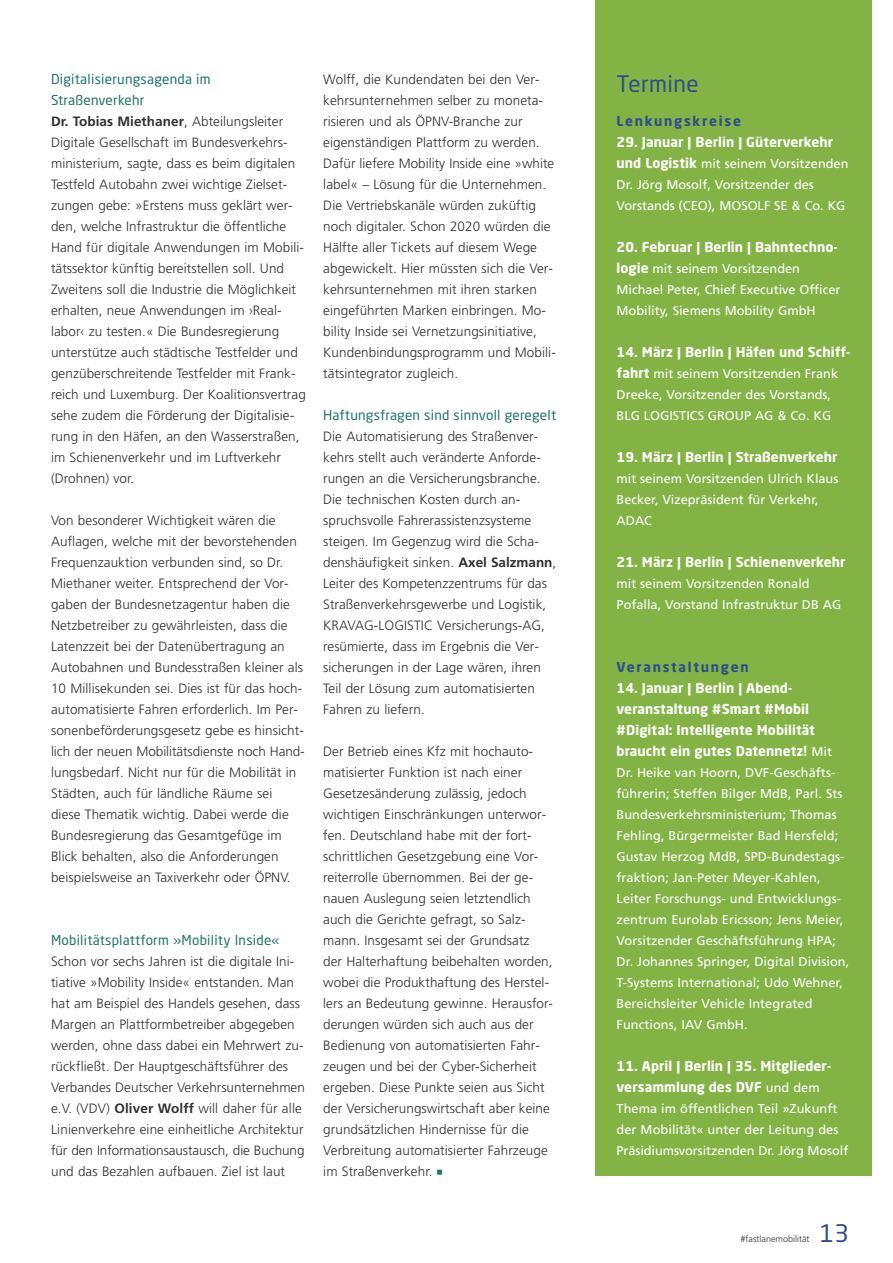
<style>
.page{position:relative;width:893px;height:1263px;background:#fff}
.page>*{position:absolute;margin:0;border:0;box-sizing:border-box;transform-origin:0 0}
.t1{font:24px "Neo Sans Pro";color:#304e8d}
.t2{font:22.5px "Neo Sans Pro";letter-spacing:.02em;color:#304e8d}
.t3{font:300 13.5px/21px "Frutiger";letter-spacing:.005em;color:#2f2f2e}
.t4{font:700 13.5px/21px "Neo Sans Pro";letter-spacing:.005em;color:#fff}
.t5{font:13.5px/21px "Neo Sans Pro";letter-spacing:.02em;color:#20756b}
.t6{font:700 13.5px "Neo Sans Pro";letter-spacing:.13em;color:#304e8d}
.t7{font:12.75px/21px "Frutiger";letter-spacing:.005em;color:#fff}
.t8{font:300 9px "Frutiger";color:#2f2f2e}
.s1{font-weight:700}
.s2{font-family:"Apple SD Gothic Neo";font-weight:800;font-size:7.5px;color:#20756b}
.s3{font-family:"Neo Sans Pro";font-weight:700;font-size:13.5px}
.s4{font-family:"Frutiger";font-weight:400;font-size:12.75px}
</style>
<div class="page">
<div style="left:595px;top:0;width:277px;height:1176px;background:#83b345"></div>
<p class="t5" style="left:51px;top:70px;width:161px">Digitalisierungsagenda im<br>Straßenverkehr</p>
<p class="t3" style="left:51px;top:112px;width:256px"><span class="s1">Dr. Tobias Miethaner</span>, Abteilungsleiter Digitale Gesellschaft im Bundesverkehrs&shy;ministerium, sagte, dass es beim digitalen Testfeld Autobahn zwei wichtige Zielset&shy;zungen gebe: »Erstens muss geklärt wer&shy;den, welche Infrastruktur die öffentliche Hand für digitale Anwendungen im Mobili&shy;tätssektor künftig bereitstellen soll. Und Zweitens soll die Industrie die Möglichkeit erhalten, neue Anwendungen im ›Real&shy;labor‹ zu testen.« Die Bundesregierung unterstütze auch städtische Testfelder und genzüberschreitende Testfelder mit Frank&shy;reich und Luxemburg. Der Koalitionsvertrag sehe zudem die Förderung der Digitalisie&shy;rung in den Häfen, an den Wasserstraßen, im Schienenverkehr und im Luftverkehr (Drohnen) vor.</p>
<p class="t3" style="left:51px;top:511px;width:255px">Von besonderer Wichtigkeit wären die Auflagen, welche mit der bevorstehenden Frequenzauktion verbunden sind, so Dr.<br>Miethaner weiter. Entsprechend der Vor&shy;gaben der Bundesnetzagentur haben die Netzbetreiber zu gewährleisten, dass die Latenzzeit bei der Datenübertragung an Autobahnen und Bundesstraßen kleiner als 10 Millisekunden sei. Dies ist für das hoch&shy;automatisierte Fahren erforderlich. Im Per&shy;sonenbeförderungsgesetz gebe es hinsicht&shy;lich der neuen Mobilitätsdienste noch Hand&shy;lungsbedarf. Nicht nur für die Mobilität in Städten, auch für ländliche Räume sei diese Thematik wichtig. Dabei werde die Bundesregierung das Gesamtgefüge im Blick behalten, also die Anforderungen beispielsweise an Taxiverkehr oder ÖPNV.</p>
<p class="t5" style="left:51px;top:931px;width:230px">Mobilitätsplattform »Mobility Inside«</p>
<p class="t3" style="left:51px;top:952px;width:255px">Schon vor sechs Jahren ist die digitale Ini&shy;tiative »Mobility Inside« entstanden. Man hat am Beispiel des Handels gesehen, dass Margen an Plattformbetreiber abgegeben werden, ohne dass dabei ein Mehrwert zu&shy;rückfließt. Der Hauptgeschäftsführer des Verbandes Deutscher Verkehrsunternehmen e.V. (VDV) <span class="s1">Oliver Wolff</span> will daher für alle Linienverkehre eine einheitliche Architektur für den Informationsaustausch, die Buchung und das Bezahlen aufbauen. Ziel ist laut</p>
<p class="t3" style="left:323px;top:70px;width:234px">Wolff, die Kundendaten bei den Ver&shy;kehrsunternehmen selber zu moneta&shy;risieren und als ÖPNV-Branche zur eigenständigen Plattform zu werden.<br>Dafür liefere Mobility Inside eine »white label« – Lösung für die Unternehmen.<br>Die Vertriebskanäle würden zuküftig noch digitaler. Schon 2020 würden die Hälfte aller Tickets auf diesem Wege abgewickelt. Hier müssten sich die Ver&shy;kehrsunternehmen mit ihren starken eingeführten Marken einbringen. Mo&shy;bility Inside sei Vernetzungsinitiative, Kundenbindungsprogramm und Mobili&shy;tätsintegrator zugleich.</p>
<p class="t5" style="left:323px;top:406px;width:235px">Haftungsfragen sind sinnvoll geregelt</p>
<p class="t3" style="left:323px;top:427px;width:235px">Die Automatisierung des Straßenver&shy;kehrs stellt auch veränderte Anforde&shy;rungen an die Versicherungsbranche.<br>Die technischen Kosten durch an&shy;spruchsvolle Fahrerassistenzsysteme steigen. Im Gegenzug wird die Scha&shy;denshäufigkeit sinken. <span class="s1">Axel Salzmann</span>, Leiter des Kompetenzzentrums für das Straßenverkehrsgewerbe und Logistik, KRAVAG-LOGISTIC Versicherungs-AG, resümierte, dass im Ergebnis die Ver&shy;sicherungen in der Lage wären, ihren Teil der Lösung zum automatisierten Fahren zu liefern.</p>
<p class="t3" style="left:323px;top:742px;width:231px">Der Betrieb eines Kfz mit hochauto&shy;matisierter Funktion ist nach einer Gesetzesänderung zulässig, jedoch wichtigen Einschränkungen unterwor&shy;fen. Deutschland habe mit der fort&shy;schrittlichen Gesetzgebung eine Vor&shy;reiterrolle übernommen. Bei der ge&shy;nauen Auslegung seien letztendlich auch die Gerichte gefragt, so Salz&shy;mann. Insgesamt sei der Grundsatz<br>der Halterhaftung beibehalten worden, wobei die Produkthaftung des Herstel&shy;lers an Bedeutung gewinne. Herausfor&shy;derungen würden sich auch aus der Bedienung von automatisierten Fahr&shy;zeugen und bei der Cyber-Sicherheit ergeben. Diese Punkte seien aus Sicht der Versicherungswirtschaft aber keine grundsätzlichen Hindernisse für die Verbreitung automatisierter Fahrzeuge im Straßenverkehr. <span class="s2">■</span></p>
<h2 class="t2" style="left:617px;top:75px;width:84px">Termine</h2>
<p class="t6" style="left:617px;top:116px;width:126px">Lenkungskreise</p>
<p class="t4" style="left:617px;top:133px;width:218px">29. Januar | Berlin | Güterverkehr</p>
<p class="t7" style="left:617px;top:154px;width:233px"><span class="s3">und Logistik</span> mit seinem Vorsitzenden<br>Dr. Jörg Mosolf, Vorsitzender des<br>Vorstands (CEO), MOSOLF SE &amp; Co. KG</p>
<p class="t4" style="left:617px;top:238px;width:222px">20. Februar | Berlin | Bahntechno-</p>
<p class="t7" style="left:617px;top:259px;width:225px"><span class="s3">logie</span> mit seinem Vorsitzenden<br>Michael Peter, Chief Executive Officer<br>Mobility, Siemens Mobility GmbH</p>
<p class="t4" style="left:617px;top:343px;width:235px">14. März | Berlin | Häfen und Schiff-</p>
<p class="t7" style="left:617px;top:364px;width:223px"><span class="s3">fahrt</span> mit seinem Vorsitzenden Frank<br>Dreeke, Vorsitzender des Vorstands,<br>BLG LOGISTICS GROUP AG &amp; Co. KG</p>
<p class="t4" style="left:617px;top:448px;width:222px">19. März | Berlin | Straßenverkehr</p>
<p class="t7" style="left:617px;top:469px;width:223px">mit seinem Vorsitzenden Ulrich Klaus<br>Becker, Vizepräsident für Verkehr,<br>ADAC</p>
<p class="t4" style="left:617px;top:553px;width:230px">21. März | Berlin | Schienenverkehr</p>
<p class="t7" style="left:617px;top:574px;width:226px">mit seinem Vorsitzenden Ronald<br>Pofalla, Vorstand Infrastruktur DB AG</p>
<p class="t6" style="left:617px;top:662px;width:134px">Veranstaltungen</p>
<p class="t4" style="left:617px;top:679px;width:217px">14. Januar | Berlin | Abend&shy;veranstaltung #Smart #Mobil #Digital: Intelligente Mobilität braucht ein gutes Datennetz! <span class="s4">Mit</span></p>
<p class="t7" style="left:617px;top:763px;width:234px">Dr. Heike van Hoorn, DVF-Geschäfts&shy;führerin; Steffen Bilger MdB, Parl. Sts Bundesverkehrsministerium; Thomas Fehling, Bürgermeister Bad Hersfeld; Gustav Herzog MdB, SPD-Bundestags&shy;fraktion; Jan-Peter Meyer-Kahlen, Leiter Forschungs- und Entwicklungs&shy;zentrum Eurolab Ericsson; Jens Meier, Vorsitzender Geschäftsführung HPA; Dr. Johannes Springer, Digital Division, T-Systems International; Udo Wehner, Bereichsleiter Vehicle Integrated Functions, IAV GmbH.</p>
<p class="t4" style="left:617px;top:1057px;width:216px">11. April | Berlin | 35. Mitglieder&shy;versammlung des DVF <span class="s4">und dem</span></p>
<p class="t7" style="left:617px;top:1099px;width:233px">Thema im öffentlichen Teil »Zukunft der Mobilität« unter der Leitung des<br>Präsidiumsvorsitzenden Dr. Jörg Mosolf</p>
<p class="t8" style="left:741px;top:1235px;width:70px">#fastlanemobilität</p>
<h1 class="t1" style="left:820px;top:1224px;width:31px">13</h1>
</div>
